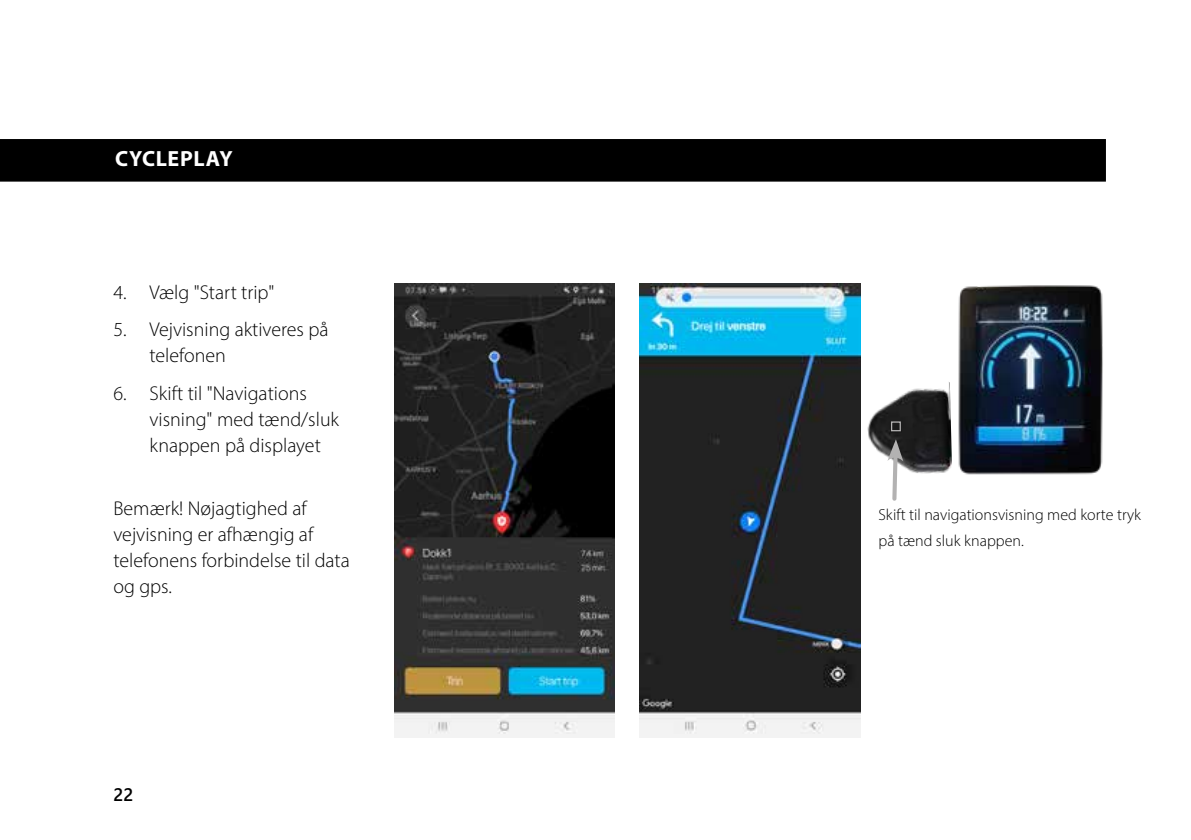
<style>
.page{position:relative;width:1191px;height:840px;background:#fff}
.page>*{position:absolute;margin:0;border:0;box-sizing:border-box;transform-origin:0 0}
.t1{font:600 26px "Myriad Pro";letter-spacing:.02em;color:#fff}
.t2{font:700 22px "Myriad Pro";letter-spacing:.025em;color:#fff}
.t3{font:300 20px/26px "Myriad Pro";color:#000}
.t4{font:18px "Webly Sleek UI Semibold";color:#000}
.t5{font:300 16px/26px "Myriad Pro";color:#000}
</style>
<div class="page">
<div style="left:1px;top:140px;width:1104px;height:40px;background:#000"></div>
<div style="left:0;top:139px;width:1106px;height:42px;border:2px solid #000"></div>
<img style="left:394px;top:283px;width:221px;height:454px">
<img style="left:958px;top:285px;width:145px;height:189px">
<img style="left:639px;top:283px;width:221px;height:454px">
<img style="left:867px;top:382px;width:85px;height:92px">
<div style="left:891px;top:421px;width:10px;height:10px;border:1px solid #b3b2b2"></div>
<svg style="left:887px;top:439px;width:16px;height:62px"></svg>
<h1 class="t1" style="left:114px;top:142px;width:154px">FUNKTIONER</h1>
<p class="t2" style="left:115px;top:144px;width:119px">CYCLEPLAY</p>
<p class="t3" style="left:113px;top:279px;width:163px">4. Vælg "Start trip"</p>
<p class="t3" style="left:149px;top:316px;width:181px;text-indent:-36px">5. Vejvisning aktiveres på telefonen</p>
<p class="t3" style="left:149px;top:379px;width:191px;text-indent:-36px">6. Skift til "Navigations visning" med tænd/sluk knappen på displayet</p>
<p class="t3" style="left:113px;top:495px;width:238px">Bemærk! Nøjagtighed af vejvisning er afhængig af telefonens forbindelse til data og gps.</p>
<p class="t4" style="left:113px;top:780px;width:21px">22</p>
<p class="t5" style="left:878px;top:501px;width:264px">Skift til navigationsvisning med korte tryk på tænd sluk knappen.</p>
</div>
